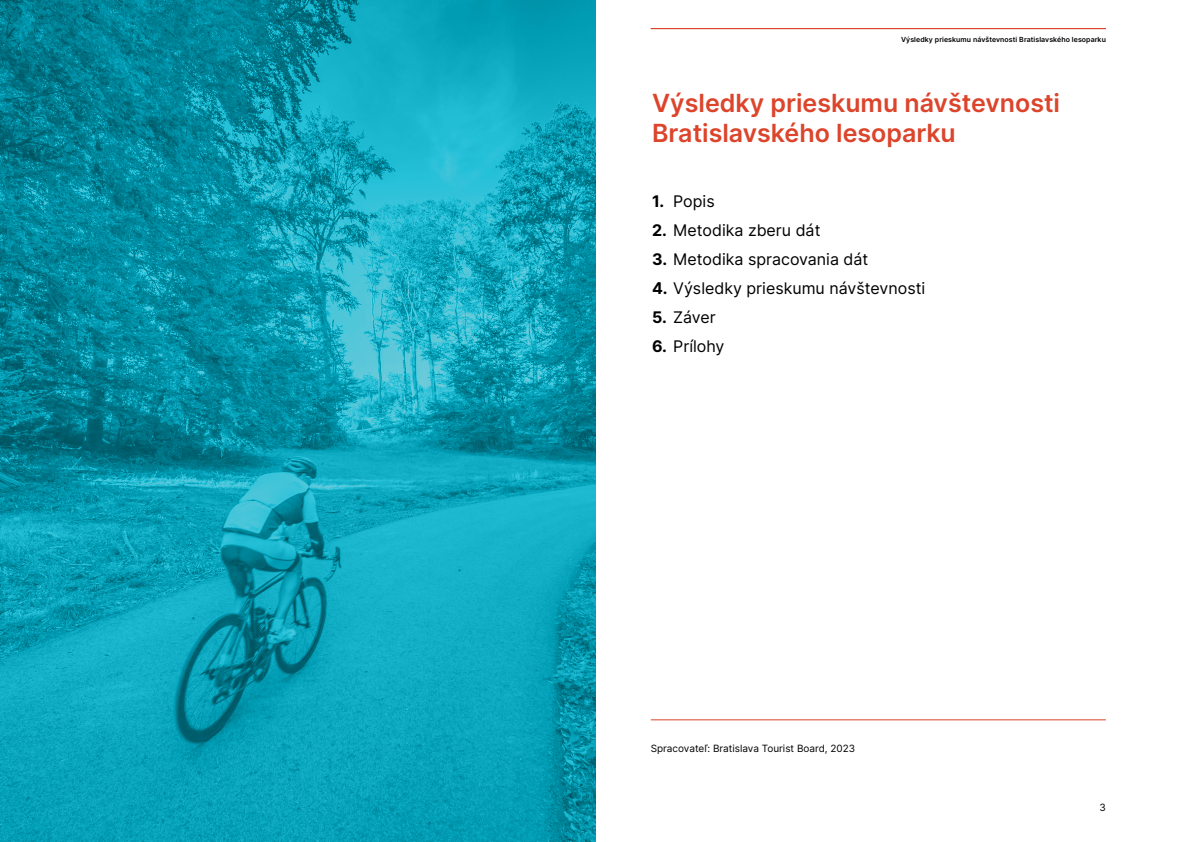
<style>
.page{position:relative;width:1191px;height:842px;background:#fff}
.page>*{position:absolute;margin:0;border:0;box-sizing:border-box;transform-origin:0 0}
.t1{font:600 25px/30px "Inter";color:#dc442b}
.t2{font:16px "Inter";color:#000}
.t3{font:10px "Inter";color:#000}
.t4{font:600 7px "Inter";letter-spacing:.01em;color:#000}
.s1{font-weight:700}
</style>
<div class="page">
<hr style="left:651px;top:720px;width:455px;height:1px;background:#dc442b">
<hr style="left:651px;top:28px;width:455px;height:1px;background:#dc442b">
<img style="left:0;top:0;width:595px;height:842px">
<p class="t4" style="left:901px;top:35px;width:206px">Výsledky prieskumu návštevnosti Bratislavského lesoparku</p>
<h1 class="t1" style="left:652px;top:87px;width:409px">Výsledky prieskumu návštevnosti<br>Bratislavského lesoparku</h1>
<p class="t2" style="left:652px;top:190px;width:64px"><span class="s1">1.</span> Popis</p>
<p class="t2" style="left:652px;top:219px;width:170px"><span class="s1">2.</span> Metodika zberu dát</p>
<p class="t2" style="left:652px;top:248px;width:218px"><span class="s1">3.</span> Metodika spracovania dát</p>
<p class="t2" style="left:652px;top:277px;width:275px"><span class="s1">4.</span> Výsledky prieskumu návštevnosti</p>
<p class="t2" style="left:652px;top:306px;width:65px"><span class="s1">5.</span> Záver</p>
<p class="t2" style="left:652px;top:335px;width:74px"><span class="s1">6.</span> Prílohy</p>
<p class="t3" style="left:651px;top:741px;width:206px">Spracovateľ: Bratislava Tourist Board, 2023</p>
<p class="t3" style="left:1099px;top:800px;width:8px">3</p>
</div>
